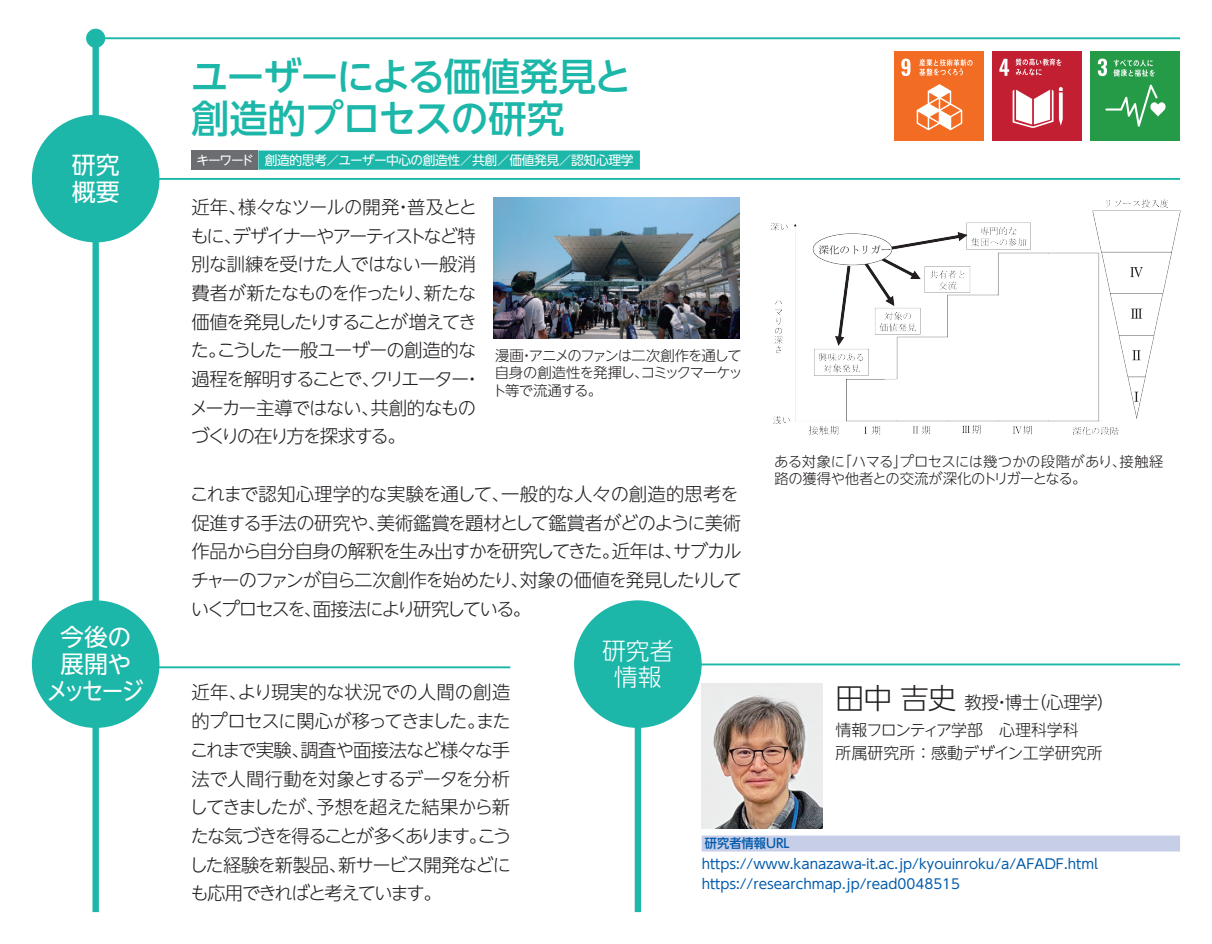
<style>
.page{position:relative;width:1212px;height:944px;background:#fff}
.page>*{position:absolute;margin:0;border:0;box-sizing:border-box;transform-origin:0 0}
.t1{font:500 38.25px/41.4px "UD Shin Go NT Pr 6 N";letter-spacing:-.035em;color:#1cb7a9}
.t2{font:300 28.8px "UD Shin Go NT Pr 6 N";color:#231f20}
.t3{font:23.85px/27px "UD Shin Go NT Pr 6 N";letter-spacing:-.02em;color:#fff}
.t4{font:23.85px "UD Shin Go NT Pr 6 N";letter-spacing:-.02em;color:#fff;scale:.9 1}
.t5{font:300 23.85px/25.4px "UD Shin Go NT Pr 6 N";color:#fff;text-align:center}
.t6{font:300 18.22px/28.8px "UD Shin Go NT Pr 6 N";letter-spacing:-.06em;color:#231f20}
.t7{font:300 18.22px/28.8px "UD Shin Go NT Pr 6 N";letter-spacing:-.04em;color:#231f20}
.t8{font:300 18.22px/28.8px "UD Shin Go NT Pr 6 N";letter-spacing:-.105em;color:#231f20}
.t9{font:300 18.22px/28.8px "UD Shin Go NT Pr 6 N";letter-spacing:-.1em;color:#231f20}
.t10{font:300 18.22px/28.8px "UD Shin Go NT Pr 6 N";letter-spacing:-.085em;color:#231f20}
.t11{font:300 18.22px/28.8px "UD Shin Go NT Pr 6 N";letter-spacing:-.095em;color:#231f20}
.t12{font:300 18.22px "UD Shin Go NT Pr 6 N";letter-spacing:.005em;color:#231f20}
.t13{font:300 18.22px "UD Shin Go NT Pr 6 N";letter-spacing:-.025em;color:#231f20}
.t14{font:300 18.22px "UD Shin Go NT Pr 6 N";letter-spacing:.01em;color:#231f20}
.t15{font:300 18.22px "UD Shin Go NT Pr 6 N";letter-spacing:-.03em;color:#231f20}
.t16{font:300 17.55px "UD Shin Go NT Pr 6 N";letter-spacing:-.03em;color:#231f20}
.t17{font:300 15.97px/23.2px "UD Shin Go NT Pr 6 N";color:#231f20}
.t18{font:300 14.4px/17.6px "UD Shin Go NT Pr 6 N";letter-spacing:-.03em;color:#231f20}
.t19{font:300 14.4px "UD Shin Go NT Pr 6 N";letter-spacing:-.005em;color:#231f20}
.t20{font:300 14.4px/17.6px "UD Shin Go NT Pr 6 N";letter-spacing:-.06em;color:#231f20}
.t21{font:300 14.4px "UD Shin Go NT Pr 6 N";letter-spacing:-.07em;color:#231f20}
.t22{font:13.5px/20px "UD Shin Go NT Pr 6 N";color:#015aaa}
.t23{font:12.83px "UD Shin Go NT Pr 6 N";letter-spacing:-.03em;color:#fff}
.t24{font:500 12.83px "UD Shin Go NT Pr 6 N";color:#015aaa;scale:.96 1}
</style>
<div class="page">
<div style="left:92px;top:32px;width:7px;height:880px;background:#1cb7a9"></div>
<hr style="left:96px;top:37px;width:1084px;height:2px;background:#1cb7a9">
<div style="left:86px;top:29px;width:19px;height:19px;background:#1cb7a9;border-radius:50%"></div>
<div style="left:635px;top:626px;width:6px;height:286px;background:#1cb7a9"></div>
<hr style="left:96px;top:666px;width:414px;height:2px;background:#1cb7a9">
<hr style="left:638px;top:663px;width:542px;height:2px;background:#1cb7a9">
<div style="left:35px;top:604px;width:121px;height:121px;background:#1cb7a9;border-radius:50%"></div>
<div style="left:32px;top:600px;width:127px;height:128px;border:6px solid #1cb7a9;border-radius:50%"></div>
<div style="left:577px;top:604px;width:121px;height:121px;background:#1cb7a9;border-radius:50%"></div>
<div style="left:574px;top:600px;width:128px;height:128px;border:6px solid #1cb7a9;border-radius:50%"></div>
<hr style="left:96px;top:178px;width:1084px;height:2px;background:#1cb7a9">
<div style="left:35px;top:118px;width:121px;height:121px;background:#1cb7a9;border-radius:50%"></div>
<div style="left:32px;top:115px;width:127px;height:127px;border:6px solid #1cb7a9;border-radius:50%"></div>
<div style="left:702px;top:836px;width:478px;height:15px;background:#c7cee8"></div>
<img style="left:702px;top:683px;width:121px;height:146px">
<img style="left:494px;top:198px;width:246px;height:140px">
<img style="left:770px;top:199px;width:410px;height:236px">
<div style="left:894px;top:51px;width:89px;height:89px;background:#f36c24"></div>
<svg style="left:901px;top:59px;width:9px;height:17px"></svg>
<svg style="left:917px;top:84px;width:45px;height:46px"></svg>
<svg style="left:919px;top:59px;width:53px;height:17px"></svg>
<div style="left:992px;top:51px;width:90px;height:89px;background:#c21f32"></div>
<svg style="left:999px;top:59px;width:10px;height:17px"></svg>
<svg style="left:1012px;top:90px;width:41px;height:38px"></svg>
<svg style="left:1059px;top:87px;width:4px;height:39px"></svg>
<svg style="left:1015px;top:59px;width:46px;height:16px"></svg>
<div style="left:1091px;top:51px;width:89px;height:89px;background:#269b47"></div>
<svg style="left:1098px;top:59px;width:9px;height:17px"></svg>
<svg style="left:1105px;top:85px;width:60px;height:42px"></svg>
<svg style="left:1113px;top:60px;width:42px;height:17px"></svg>
<div style="left:258px;top:151px;width:382px;height:19px;background:#1cb7a9"></div>
<div style="left:191px;top:151px;width:67px;height:19px;background:#6c6d70"></div>
<h3 class="t3" style="left:72px;top:151px;width:49px">研究概要</h3>
<h3 class="t3" style="left:60px;top:623px;width:73px">今後の展開や</h3>
<h3 class="t4" style="left:46px;top:672px;width:109px">メッセージ</h3>
<h1 class="t1" style="left:190px;top:55px;width:443px">ユーザーによる価値発見と創造的プロセスの研究</h1>
<p class="t23" style="left:197px;top:150px;width:59px">キーワード</p>
<p class="t23" style="left:265px;top:150px;width:370px">創造的思考／ユーザー中心の創造性／共創／価値発見／認知心理学</p>
<p class="t9" style="left:190px;top:192px;width:287px">近年、<br>もにデザイナーやアーティストなど特</p>
<p class="t13" style="left:238px;top:192px;width:240px">様々なツールの開発普及とと</p>
<p class="t6" style="left:394px;top:192px;width:20px">・</p>
<p class="t7" style="left:191px;top:221px;width:287px;text-indent:32px">、<br>別な訓練を受けた人ではない一般消費者が新たなものを作ったり新たな</p>
<p class="t6" style="left:191px;top:278px;width:288px;text-indent:223px">、<br>価値を発見したりすることが増えてきたこうした一般ユーザーの創造的な</p>
<p class="t6" style="left:208px;top:335px;width:20px">。</p>
<p class="t9" style="left:191px;top:364px;width:279px">過程を解明することでクリエーター</p>
<p class="t6" style="left:463px;top:364px;width:20px">・</p>
<p class="t6" style="left:370px;top:364px;width:107px;text-indent:-9px">、<br>共創的なもの</p>
<p class="t11" style="left:190px;top:393px;width:217px">メーカー主導ではない、<br>づくりの在り方を探求する。</p>
<p class="t21" style="left:495px;top:344px;width:248px">漫画アニメのファンは二次創作を通して</p>
<p class="t20" style="left:495px;top:346px;width:250px;text-indent:25px">・<br>自身の創造性を発揮しコミックマーケッ</p>
<p class="t18" style="left:634px;top:364px;width:16px">、</p>
<p class="t18" style="left:492px;top:381px;width:111px">ト等で流通する。</p>
<p class="t7" style="left:377px;top:479px;width:366px;text-indent:-187px">これまで認知心理学的な実験を通して、<br>美術鑑賞を題材として鑑賞者がどのように美術</p>
<p class="t14" style="left:501px;top:479px;width:239px">一般的な人々の創造的思考を</p>
<p class="t15" style="left:191px;top:508px;width:196px">促進する手法の研究や、</p>
<p class="t6" style="left:612px;top:536px;width:131px">近年はサブカル</p>
<p class="t6" style="left:191px;top:536px;width:553px">作品から自分自身の解釈を生み出すかを研究してきた。<br>チャーのファンが自ら二次創作を始めたり対象の価値を発見したりして</p>
<p class="t6" style="left:664px;top:536px;width:20px">、</p>
<p class="t8" style="left:191px;top:565px;width:342px;text-align:right">、<br>いくプロセスを面接法により研究している。</p>
<p class="t6" style="left:304px;top:594px;width:20px">、</p>
<p class="t19" style="left:837px;top:450px;width:290px">「ハマるプロセスには幾つかの段階があり、</p>
<p class="t18" style="left:893px;top:452px;width:16px">」</p>
<p class="t18" style="left:1119px;top:452px;width:45px">接触経</p>
<p class="t18" style="left:774px;top:452px;width:314px">ある対象に<br>路の獲得や他者との交流が深化のトリガーとなる。</p>
<p class="t6" style="left:191px;top:677px;width:57px">近年、</p>
<p class="t12" style="left:238px;top:678px;width:274px">より現実的な状況での人間の創造</p>
<p class="t6" style="left:300px;top:706px;width:211px;text-indent:-109px">的プロセスに関心が移ってきました。<br>調査や面接法など様々な手</p>
<p class="t6" style="left:476px;top:706px;width:36px">また</p>
<p class="t6" style="left:190px;top:735px;width:121px">これまで実験、</p>
<p class="t6" style="left:191px;top:763px;width:320px">法で人間行動を対象とするデータを分析</p>
<p class="t6" style="left:316px;top:792px;width:196px">予想を超えた結果から新</p>
<p class="t8" style="left:189px;top:792px;width:324px">してきましたが、<br>たな気づきを得ることが多くありますこう</p>
<p class="t6" style="left:338px;top:821px;width:174px;text-indent:131px">。<br>新サービス開発などに</p>
<p class="t10" style="left:189px;top:850px;width:254px">した経験を新製品、<br>も応用できればと考えています。</p>
<h3 class="t5" style="left:602px;top:638px;width:73px">研究者情報</h3>
<h2 class="t2" style="left:836px;top:674px;width:122px">田中吉史</h2>
<p class="t17" style="left:836px;top:717px;width:268px">情報フロンティア学部　心理科学科<br>所属研究所：感動デザイン工学研究所</p>
<p class="t16" style="left:1029px;top:688px;width:87px">（心理学(</p>
<p class="t16" style="left:964px;top:688px;width:76px">教授博士</p>
<p class="t16" style="left:993px;top:688px;width:19px">・</p>
<p class="t24" style="left:705px;top:833px;width:90px">研究者情報URL</p>
<p class="t22" style="left:702px;top:853px;width:398px">https://www.kanazawa i t- .ac.jp/kyouinroku a/ /AFADF.html https://researchmap.jp/read0048515</p>
</div>
